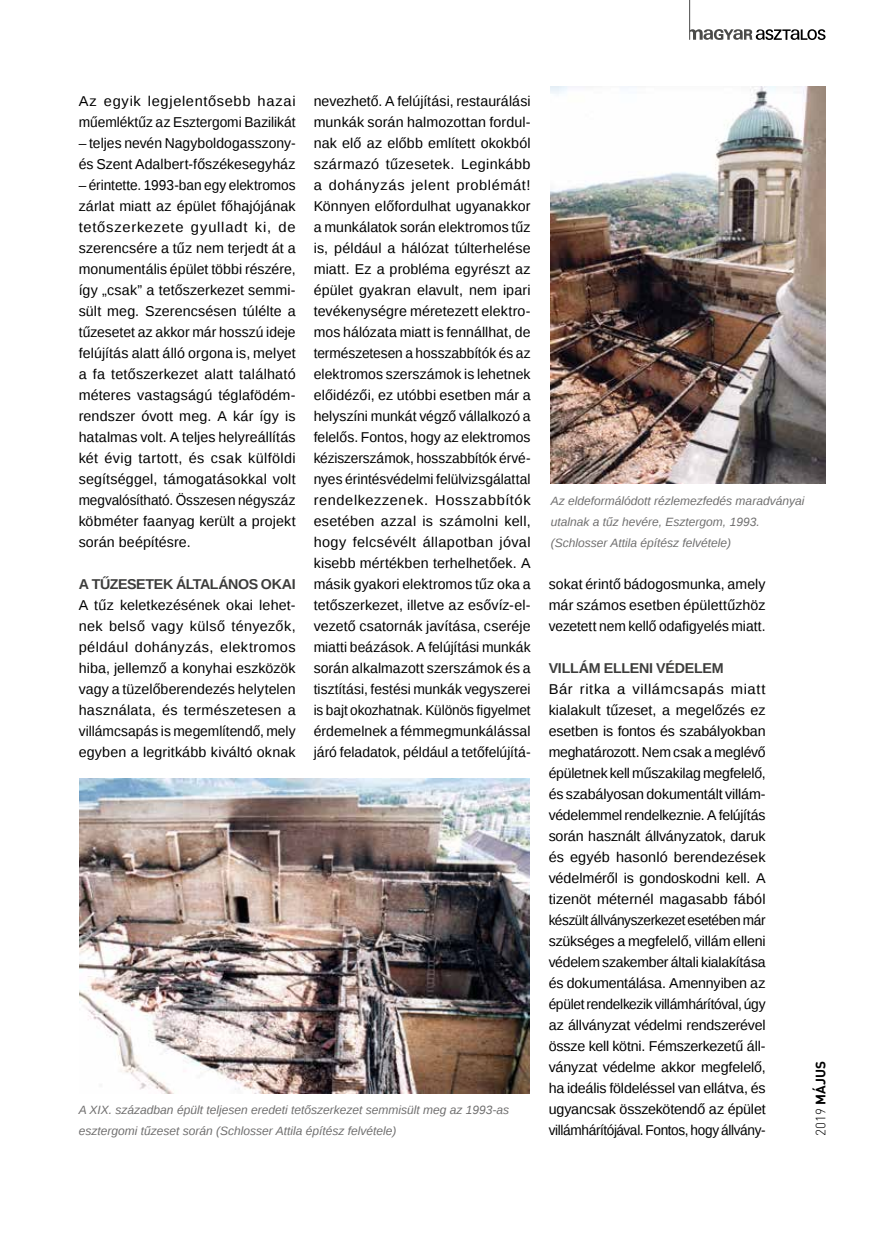
<style>
.page{position:relative;width:872px;height:1242px;background:#fff}
.page>*{position:absolute;margin:0;border:0;box-sizing:border-box;transform-origin:0 0}
.t1{font:14.25px/21px "Liberation Sans";color:#000;text-align:justify}
.t2{font:14.25px/21px "Liberation Sans";color:#000;text-align:justify;scale:1.04 1}
.t3{font:14.25px/21px "Liberation Sans";color:#000;text-align:justify;scale:.96 1}
.t4{font:14.25px/21px "Liberation Sans";letter-spacing:.03em;color:#000}
.t5{font:700 14.25px "Liberation Sans";letter-spacing:-.025em;color:#3c3c3b}
.t6{font:700 13.5px "DIN Pro";letter-spacing:.01em;color:#000}
.t7{font:italic 12px/21px "Liberation Sans";color:#706f6f}
.s1{font-weight:300}
</style>
<div class="page">
<svg style="left:690px;top:29px;width:135px;height:11px"></svg>
<hr style="left:689px;top:0;width:1px;height:40px;background:#4a4a49">
<img style="left:551px;top:86px;width:274px;height:398px">
<img style="left:79px;top:778px;width:450px;height:315px">
<p class="t4" style="left:79px;top:91px;width:218px">Az egyik legjelentősebb hazai műemléktűz az Esztergomi Bazilikát</p>
<p class="t1" style="left:79px;top:133px;width:218px">– teljes nevén Nagyboldogasszony&shy;és Szent Adalbert-főszékesegyház</p>
<p class="t3" style="left:79px;top:175px;width:227px">– érintette. 1993-ban egy elektromos zárlat miatt az épület főhajójának tetőszerkezete gyulladt ki, de szerencsére a tűz nem terjedt át a monumentális épület többi részére, így „csak” a tetőszerkezet semmi&shy;sült meg. Szerencsésen túlélte a tűzesetet az akkor már hosszú ideje felújítás alatt álló orgona is, melyet a fa tetőszerkezet alatt található méteres vastagságú téglafödém&shy;rendszer óvott meg. A kár így is hatalmas volt. A teljes helyreállítás két évig tartott, és csak külföldi segítséggel, támogatásokkal volt megvalósítható. Összesen négyszáz köbméter faanyag került a projekt során beépítésre.</p>
<p class="t5" style="left:79px;top:574px;width:218px">A TŰZESETEK ÁLTALÁNOS OKAI</p>
<p class="t1" style="left:79px;top:595px;width:218px">A tűz keletkezésének okai lehet&shy;nek belső vagy külső tényezők, például dohányzás, elektromos hiba, jellemző a konyhai eszközök vagy a tüzelőberendezés helytelen használata, és természetesen a villámcsapás is megemlítendő, mely egyben a legritkább kiváltó oknak</p>
<p class="t1" style="left:314px;top:91px;width:218px">nevezhető. A felújítási, restaurálási munkák során halmozottan fordul&shy;nak elő az előbb említett okokból származó tűzesetek. Leginkább a dohányzás jelent problémát!<br>Könnyen előfordulhat ugyanakkor a munkálatok során elektromos tűz is, például a hálózat túlterhelése miatt. Ez a probléma egyrészt az épület gyakran elavult, nem ipari tevékenységre méretezett elektro&shy;mos hálózata miatt is fennállhat, de természetesen a hosszabbítók és az elektromos szerszámok is lehetnek előidézői, ez utóbbi esetben már a helyszíni munkát végző vállalkozó a felelős. Fontos, hogy az elektromos kéziszerszámok, hosszabbítók érvé&shy;nyes érintésvédelmi felülvizsgálattal rendelkezzenek. Hosszabbítók esetében azzal is számolni kell, hogy felcsévélt állapotban jóval kisebb mértékben terhelhetőek. A másik gyakori elektromos tűz oka a tetőszerkezet, illetve az esővíz-el&shy;vezető csatornák javítása, cseréje miatti beázások. A felújítási munkák során alkalmazott szerszámok és a tisztítási, festési munkák vegyszerei is bajt okozhatnak. Különös figyelmet érdemelnek a fémmegmunkálással járó feladatok, például a tetőfelújítá-</p>
<p class="t7" style="left:79px;top:1099px;width:432px">A XIX. században épült teljesen eredeti tetőszerkezet semmisült meg az 1993-as esztergomi tűzeset során (Schlosser Attila építész felvétele)</p>
<p class="t7" style="left:551px;top:490px;width:255px">Az eldeformálódott rézlemezfedés maradványai utalnak a tűz hevére, Esztergom, 1993. (Schlosser Attila építész felvétele)</p>
<p class="t1" style="left:548px;top:574px;width:218px">sokat érintő bádogosmunka, amely már számos esetben épülettűzhöz vezetett nem kellő odafigyelés miatt.</p>
<p class="t5" style="left:548px;top:658px;width:177px">VILLÁM ELLENI VÉDELEM</p>
<p class="t2" style="left:548px;top:679px;width:210px">Bár ritka a villámcsapás miatt kialakult tűzeset, a megelőzés ez esetben is fontos és szabályokban meghatározott. Nem csak a meglévő épületnek kell műszakilag megfelelő, és szabályosan dokumentált villám&shy;védelemmel rendelkeznie. A felújítás során használt állványzatok, daruk és egyéb hasonló berendezések védelméről is gondoskodni kell. A tizenöt méternél magasabb fából készült állványszerkezet esetében már szükséges a megfelelő, villám elleni védelem szakember általi kialakítása és dokumentálása. Amennyiben az épület rendelkezik villámhárítóval, úgy az állványzat védelmi rendszerével össze kell kötni. Fémszerkezetű áll&shy;ványzat védelme akkor megfelelő, ha ideális földeléssel van ellátva, és ugyancsak összekötendő az épület villámhárítójával. Fontos, hogy állvány-</p>
<p class="t6" style="left:811px;top:1135px;width:77px;rotate:-90deg"><span class="s1">2019</span> MÁJUS</p>
</div>
